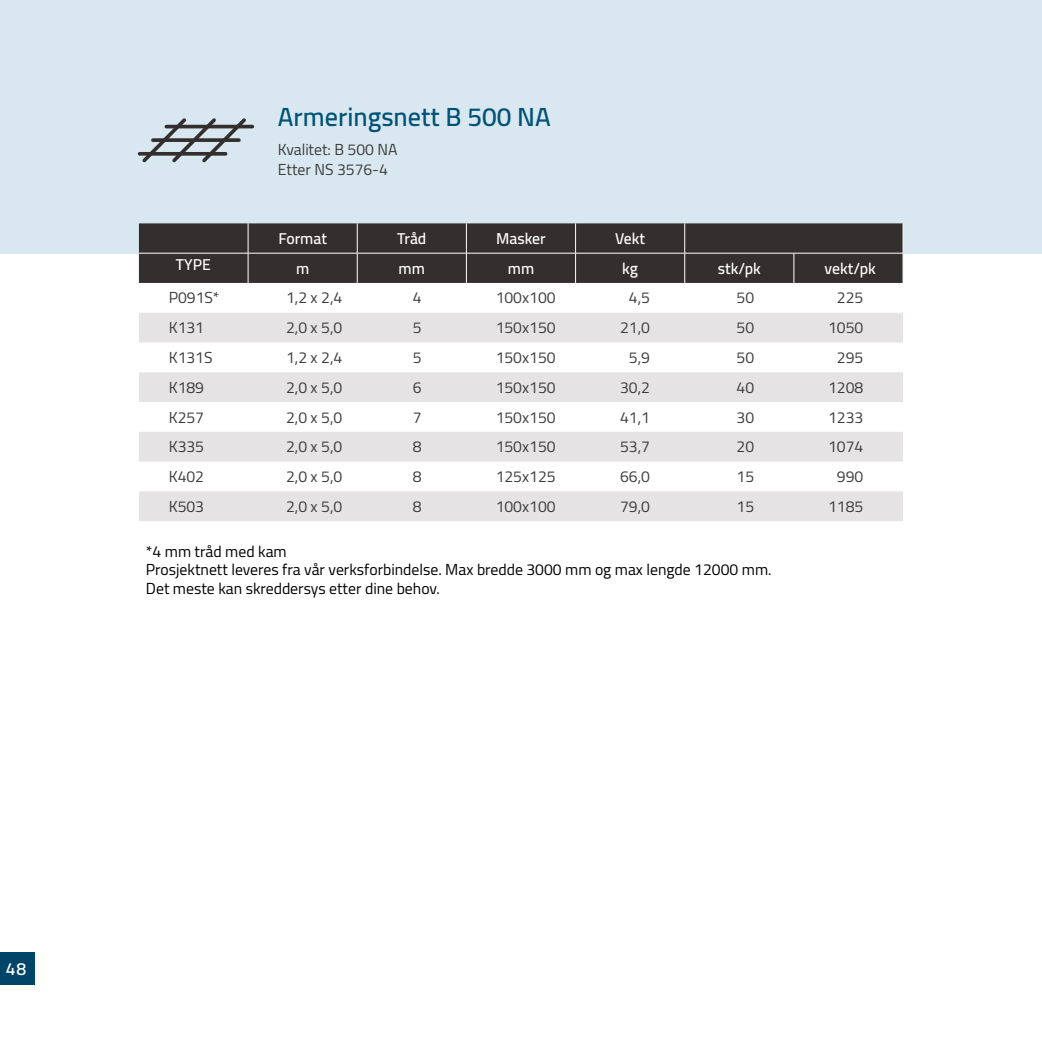
<style>
.page{position:relative;width:1042px;height:1042px;background:#fff}
.page>*{position:absolute;margin:0;border:0;box-sizing:border-box;transform-origin:0 0}
.t1{font:600 26.25px "Cairo";color:#005376}
.t2{font:600 17.5px "Cairo";color:#fff}
.t3{font:15.75px/19.2px "Cairo";color:#3c3c3b}
.t4{font:15.75px/18.9px "Cairo";color:#000}
.t5{font:600 15.75px "Cairo";color:#fff}
</style>
<div class="page">
<div style="left:0;top:0;width:1042px;height:253px;background:#d9e8f0"></div>
<svg style="left:139px;top:118px;width:110px;height:45px"></svg>
<hr style="left:166px;top:125px;width:86px;height:3px;background:#332f2e">
<div style="left:139px;top:223px;width:764px;height:60px;background:#332f2e"></div>
<svg style="left:139px;top:313px;width:764px;height:208px;fill:#e5e3e4"></svg>
<hr style="left:248px;top:253px;width:1px;height:30px;background:#fff">
<hr style="left:357px;top:253px;width:1px;height:30px;background:#fff">
<hr style="left:466px;top:253px;width:1px;height:30px;background:#fff">
<hr style="left:575px;top:253px;width:1px;height:30px;background:#fff">
<hr style="left:684px;top:253px;width:1px;height:30px;background:#fff">
<hr style="left:793px;top:253px;width:1px;height:30px;background:#fff">
<hr style="left:248px;top:223px;width:1px;height:30px;background:#fff">
<hr style="left:357px;top:223px;width:1px;height:30px;background:#fff">
<hr style="left:466px;top:223px;width:1px;height:30px;background:#fff">
<hr style="left:575px;top:223px;width:1px;height:30px;background:#fff">
<hr style="left:684px;top:223px;width:1px;height:30px;background:#fff">
<hr style="left:903px;top:223px;width:1px;height:30px;background:#fff">
<hr style="left:139px;top:253px;width:109px;height:1px;background:#fff">
<hr style="left:248px;top:253px;width:109px;height:1px;background:#fff">
<hr style="left:357px;top:253px;width:109px;height:1px;background:#fff">
<hr style="left:466px;top:253px;width:109px;height:1px;background:#fff">
<hr style="left:575px;top:253px;width:110px;height:1px;background:#fff">
<hr style="left:685px;top:253px;width:109px;height:1px;background:#fff">
<hr style="left:794px;top:253px;width:109px;height:1px;background:#fff">
<div style="left:0;top:952px;width:35px;height:33px;background:#004467"></div>
<h1 class="t1" style="left:278px;top:94px;width:274px">Armeringsnett B 500 NA</h1>
<p class="t3" style="left:278px;top:140px;width:121px">Kvalitet: B 500 NA<br>Etter NS 3576-4</p>
<p class="t5" style="left:278px;top:225px;width:50px">Format</p>
<p class="t5" style="left:397px;top:225px;width:31px">Tråd</p>
<p class="t5" style="left:496px;top:225px;width:51px">Masker</p>
<p class="t5" style="left:615px;top:225px;width:32px">Vekt</p>
<p class="t5" style="left:176px;top:251px;width:36px">TYPE</p>
<p class="t5" style="left:296px;top:255px;width:15px">m</p>
<p class="t5" style="left:399px;top:255px;width:28px">mm</p>
<p class="t5" style="left:508px;top:255px;width:28px">mm</p>
<p class="t5" style="left:622px;top:255px;width:17px">kg</p>
<p class="t5" style="left:718px;top:255px;width:45px">stk/pk</p>
<p class="t5" style="left:824px;top:255px;width:53px">vekt/pk</p>
<p class="t3" style="left:169px;top:288px;width:52px">P091S*</p>
<p class="t3" style="left:286px;top:288px;width:58px">1,2 x 2,4</p>
<p class="t3" style="left:413px;top:288px;width:10px">4</p>
<p class="t3" style="left:496px;top:288px;width:62px">100x100</p>
<p class="t3" style="left:629px;top:288px;width:23px">4,5</p>
<p class="t3" style="left:736px;top:288px;width:19px">50</p>
<p class="t3" style="left:837px;top:288px;width:28px">225</p>
<p class="t3" style="left:169px;top:318px;width:37px">K131</p>
<p class="t3" style="left:286px;top:318px;width:58px">2,0 x 5,0</p>
<p class="t3" style="left:413px;top:318px;width:10px">5</p>
<p class="t3" style="left:496px;top:318px;width:62px">150x150</p>
<p class="t3" style="left:620px;top:318px;width:31px">21,0</p>
<p class="t3" style="left:736px;top:318px;width:19px">50</p>
<p class="t3" style="left:828px;top:318px;width:37px">1050</p>
<p class="t3" style="left:169px;top:348px;width:45px">K131S</p>
<p class="t3" style="left:286px;top:348px;width:58px">1,2 x 2,4</p>
<p class="t3" style="left:413px;top:348px;width:10px">5</p>
<p class="t3" style="left:496px;top:348px;width:62px">150x150</p>
<p class="t3" style="left:629px;top:348px;width:23px">5,9</p>
<p class="t3" style="left:736px;top:348px;width:19px">50</p>
<p class="t3" style="left:837px;top:348px;width:28px">295</p>
<p class="t3" style="left:169px;top:377px;width:37px">K189</p>
<p class="t3" style="left:286px;top:377px;width:58px">2,0 x 5,0</p>
<p class="t3" style="left:413px;top:377px;width:10px">6</p>
<p class="t3" style="left:496px;top:377px;width:62px">150x150</p>
<p class="t3" style="left:620px;top:377px;width:31px">30,2</p>
<p class="t3" style="left:736px;top:377px;width:19px">40</p>
<p class="t3" style="left:828px;top:377px;width:37px">1208</p>
<p class="t3" style="left:169px;top:407px;width:37px">K257</p>
<p class="t3" style="left:286px;top:407px;width:58px">2,0 x 5,0</p>
<p class="t3" style="left:413px;top:407px;width:10px">7</p>
<p class="t3" style="left:496px;top:407px;width:62px">150x150</p>
<p class="t3" style="left:620px;top:407px;width:31px">41,1</p>
<p class="t3" style="left:736px;top:407px;width:19px">30</p>
<p class="t3" style="left:828px;top:407px;width:37px">1233</p>
<p class="t3" style="left:169px;top:437px;width:37px">K335</p>
<p class="t3" style="left:286px;top:437px;width:58px">2,0 x 5,0</p>
<p class="t3" style="left:413px;top:437px;width:10px">8</p>
<p class="t3" style="left:496px;top:437px;width:62px">150x150</p>
<p class="t3" style="left:620px;top:437px;width:31px">53,7</p>
<p class="t3" style="left:736px;top:437px;width:19px">20</p>
<p class="t3" style="left:828px;top:437px;width:37px">1074</p>
<p class="t3" style="left:169px;top:467px;width:37px">K402</p>
<p class="t3" style="left:286px;top:467px;width:58px">2,0 x 5,0</p>
<p class="t3" style="left:413px;top:467px;width:10px">8</p>
<p class="t3" style="left:496px;top:467px;width:62px">125x125</p>
<p class="t3" style="left:620px;top:467px;width:31px">66,0</p>
<p class="t3" style="left:736px;top:467px;width:19px">15</p>
<p class="t3" style="left:837px;top:467px;width:28px">990</p>
<p class="t3" style="left:169px;top:496px;width:37px">K503</p>
<p class="t3" style="left:286px;top:496px;width:58px">2,0 x 5,0</p>
<p class="t3" style="left:413px;top:496px;width:10px">8</p>
<p class="t3" style="left:496px;top:496px;width:62px">100x100</p>
<p class="t3" style="left:620px;top:496px;width:31px">79,0</p>
<p class="t3" style="left:736px;top:496px;width:19px">15</p>
<p class="t3" style="left:828px;top:496px;width:37px">1185</p>
<p class="t4" style="left:146px;top:541px;width:627px">*4 mm tråd med kam<br>Prosjektnett leveres fra vår verksforbindelse. Max bredde 3000 mm og max lengde 12000 mm.<br>Det meste kan skreddersys etter dine behov.</p>
<p class="t2" style="left:6px;top:954px;width:22px">48</p>
</div>
